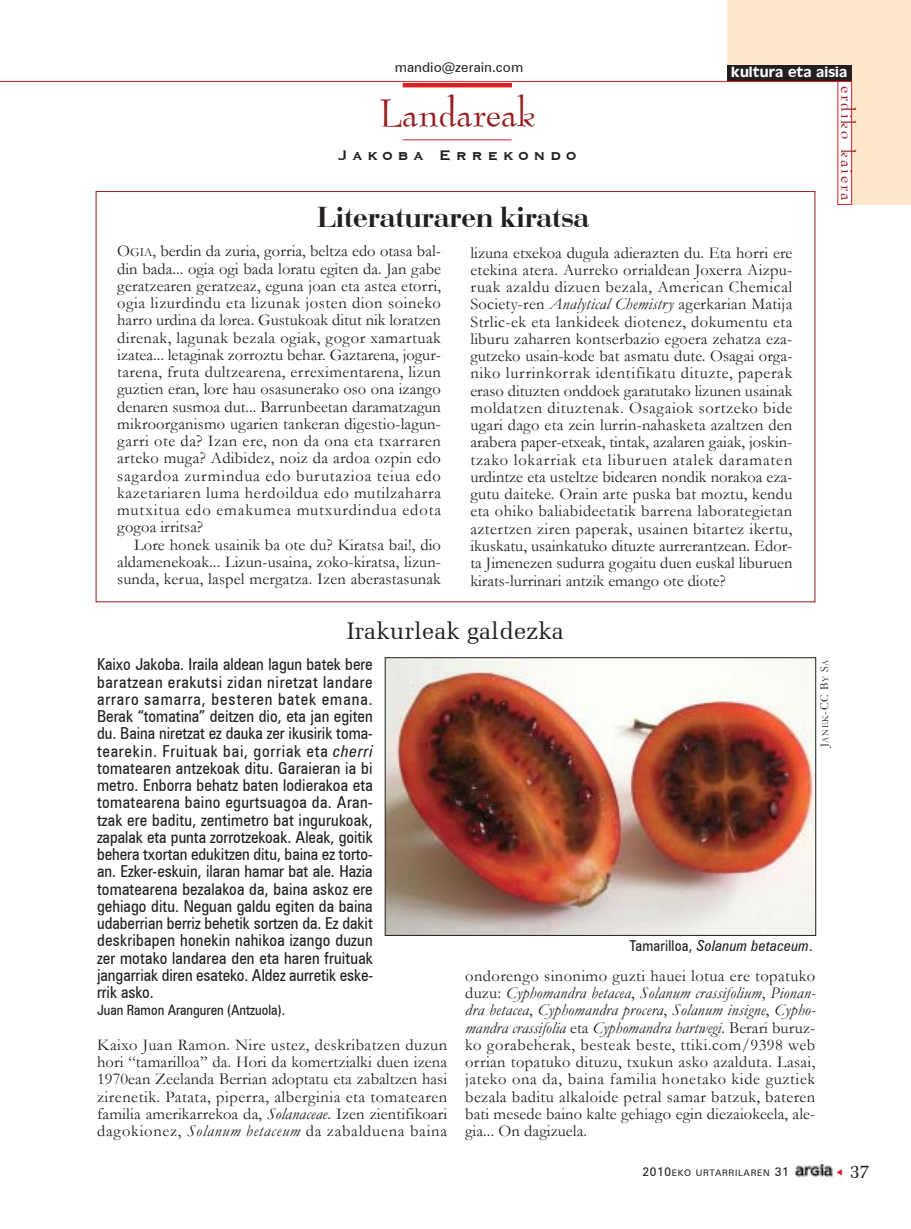
<style>
.page{position:relative;width:911px;height:1229px;background:#fff}
.page>*{position:absolute;margin:0;border:0;box-sizing:border-box;transform-origin:0 0}
.t1{font:45px "Bernadette";color:#971e22}
.t2{font:30px "Bodoni";color:#231f1f}
.t3{font:24px "Memoir";color:#231f1f}
.t4{font:21px "Bernadette";letter-spacing:.09em;color:#971e22}
.t5{font:19.5px "Memoir";color:#231f1f}
.t6{font:18px "Copprpl Goth Bd BT";letter-spacing:.255em;color:#231f1f}
.t7{font:16.5px/17.2px "Garamond";letter-spacing:.01em;color:#231f1f;text-align:justify}
.t8{font:16.5px/17.2px "Zurich Cn BT";color:#231f1f;text-align:justify}
.t9{font:italic 15px "Zurich Cn BT";letter-spacing:.015em;color:#231f1f}
.t10{font:15px "Antique Olive";letter-spacing:.005em;color:#fff}
.t11{font:14.25px "Zurich Cn BT";color:#231f1f}
.t12{font:13.5px "Zurich BT";color:#231f1f}
.t13{font:12px "Garamond";color:#231f1f}
.t14{font:9px "Zurich BT";letter-spacing:.075em;color:#231f1f}
.s1{font-size:12.3px}
.s2{font-style:italic}
.s3{font-size:9px}
.s4{font-style:normal}
.s5{font-size:12px}
</style>
<div class="page">
<div style="left:727px;top:0;width:158px;height:67px;background:#ffe7ce"></div>
<div style="left:844px;top:0;width:66px;height:204px;background:#ffe7ce"></div>
<div style="left:837px;top:81px;width:14px;height:123px;background:#fff"></div>
<div style="left:727px;top:65px;width:125px;height:16px;background:#231f1f"></div>
<hr style="left:0;top:81px;width:851px;height:1px;background:#da2027">
<hr style="left:402px;top:83px;width:110px;height:4px;background:#da2027">
<hr style="left:402px;top:139px;width:109px;height:1px;background:#da2027">
<img style="left:795px;top:1164px;width:37px;height:14px">
<img style="left:387px;top:659px;width:427px;height:274px">
<div style="left:385px;top:657px;width:431px;height:278px;border:1px solid #231f1f"></div>
<p class="t12" style="left:395px;top:59px;width:130px">mandio@zerain.com</p>
<h1 class="t1" style="left:379px;top:90px;width:158px">Landareak</h1>
<p class="t6" style="left:338px;top:145px;width:240px">Jakoba Errekondo</p>
<p class="t10" style="left:731px;top:67px;width:117px">kultura eta aisia</p>
<p class="t4" style="left:858px;top:86px;width:116px;rotate:90deg">erdiko kaiera</p>
<h2 class="t2" style="left:317px;top:206px;width:274px">Literaturaren kiratsa</h2>
<p class="t7" style="left:117px;top:243px;width:325px">O<span class="s1">GIA</span>, berdin da zuria, gorria, beltza edo otasa bal&shy;din bada... ogia ogi bada loratu egiten da. Jan gabe geratzearen geratzeaz, eguna joan eta astea etorri, ogia lizurdindu eta lizunak josten dion soineko harro urdina da lorea. Gustukoak ditut nik loratzen direnak, lagunak bezala ogiak, gogor xamartuak izatea... letaginak zorroztu behar. Gaztarena, jogur&shy;tarena, fruta dultzearena, erreximentarena, lizun guztien eran, lore hau osasunerako oso ona izango denaren susmoa dut... Barrunbeetan daramatzagun mikroorganismo ugarien tankeran digestio-lagun&shy;garri ote da? Izan ere, non da ona eta txarraren arteko muga? Adibidez, noiz da ardoa ozpin edo sagardoa zurmindua edo burutazioa teiua edo kazetariaren luma herdoildua edo mutilzaharra mutxitua edo emakumea mutxurdindua edota gogoa irritsa?</p>
<p class="t7" style="left:117px;top:536px;width:325px;text-indent:17px">Lore honek usainik ba ote du? Kiratsa bai!, dio aldamenekoak... Lizun-usaina, zoko-kiratsa, lizun&shy;sunda, kerua, laspel mergatza. Izen aberastasunak</p>
<p class="t7" style="left:470px;top:244px;width:323px">lizuna etxekoa dugula adierazten du. Eta horri ere etekina atera. Aurreko orrialdean Joxerra Aizpu&shy;ruak azaldu dizuen bezala, American Chemical Society-ren <span class="s2">Analytical Chemistry</span> agerkarian Matija Strlic-ek eta lankideek diotenez, dokumentu eta liburu zaharren kontserbazio egoera zehatza eza&shy;gutzeko usain-kode bat asmatu dute. Osagai orga&shy;niko lurrinkorrak identifikatu dituzte, paperak eraso dituzten onddoek garatutako lizunen usainak moldatzen dituztenak. Osagaiok sortzeko bide ugari dago eta zein lurrin-nahasketa azaltzen den arabera paper-etxeak, tintak, azalaren gaiak, joskin&shy;tzako lokarriak eta liburuen atalek daramaten urdintze eta usteltze bidearen nondik norakoa eza&shy;gutu daiteke. Orain arte puska bat moztu, kendu eta ohiko baliabideetatik barrena laborategietan aztertzen ziren paperak, usainen bitartez ikertu, ikuskatu, usainkatuko dituzte aurrerantzean. Edor&shy;ta Jimenezen sudurra gogaitu duen euskal liburuen kirats-lurrinari antzik emango ote diote?</p>
<h3 class="t3" style="left:347px;top:617px;width:219px">Irakurleak galdezka</h3>
<p class="t8" style="left:97px;top:655px;width:277px">Kaixo Jakoba. Iraila aldean lagun batek bere baratzean erakutsi zidan niretzat landare arraro samarra, besteren batek emana.<br>Berak ìtomatinaî deitzen dio, eta jan egiten du. Baina niretzat ez dauka zer ikusirik toma&shy;tearekin. Fruituak bai, gorriak eta <span class="s2">cherri </span>tomatearen antzekoak ditu. Garaieran ia bi metro. Enborra behatz baten lodierakoa eta tomatearena baino egurtsuagoa da. Aran&shy;tzak ere baditu, zentimetro bat ingurukoak, zapalak eta punta zorrotzekoak. Aleak, goitik behera txortan edukitzen ditu, baina ez torto&shy;an. Ezker-eskuin, ilaran hamar bat ale. Hazia tomatearena bezalakoa da, baina askoz ere gehiago ditu. Neguan galdu egiten da baina udaberrian berriz behetik sortzen da. Ez dakit deskribapen honekin nahikoa izango duzun zer motako landarea den eta haren fruituak jangarriak diren esateko. Aldez aurretik eske&shy;rrik asko.</p>
<p class="t11" style="left:97px;top:1001px;width:189px">Juan Ramon Aranguren (Antzuola).</p>
<p class="t7" style="left:97px;top:1036px;width:351px">Kaixo Juan Ramon. Nire ustez, deskribatzen duzun hori ìtamarilloaî da. Hori da komertzialki duen izena 1970ean Zeelanda Berrian adoptatu eta zabaltzen hasi zirenetik. Patata, piperra, alberginia eta tomatearen familia amerikarrekoa da, <span class="s2">Solanaceae</span>. Izen zientifikoari dagokionez, <span class="s2">Solanum betaceum</span> da zabalduena baina</p>
<p class="t13" style="left:817px;top:747px;width:89px;rotate:-90deg">J<span class="s3">ANEK</span>-CC B<span class="s3">Y</span> S<span class="s3">A</span></p>
<p class="t9" style="left:629px;top:936px;width:185px"><span class="s4">Tamarilloa,</span> Solanum betaceum<span class="s4">.</span></p>
<p class="t7" style="left:465px;top:967px;width:352px">ondorengo sinonimo guzti hauei lotua ere topatuko duzu: <span class="s2">Cyphomandra betacea</span>, <span class="s2">Solanum crassifolium</span>, <span class="s2">Pionan&shy;dra betacea</span>, <span class="s2">Cyphomandra procera</span>, <span class="s2">Solanum insigne</span>, <span class="s2">Cypho&shy;mandra crassifolia</span> eta <span class="s2">Cyphomandra hartwegi</span>. Berari buruz&shy;ko gorabeherak, besteak beste, ttiki.com/9398 web orrian topatuko dituzu, txukun asko azalduta. Lasai, jateko ona da, baina familia honetako kide guztiek bezala baditu alkaloide petral samar batzuk, bateren bati mesede baino kalte gehiago egin diezaiokeela, ale&shy;gia... On dagizuela.</p>
<p class="t14" style="left:642px;top:1167px;width:148px"><span class="s5">2010</span>EKO URTARRILAREN <span class="s5">31</span></p>
<p class="t5" style="left:849px;top:1160px;width:22px">37</p>
</div>
